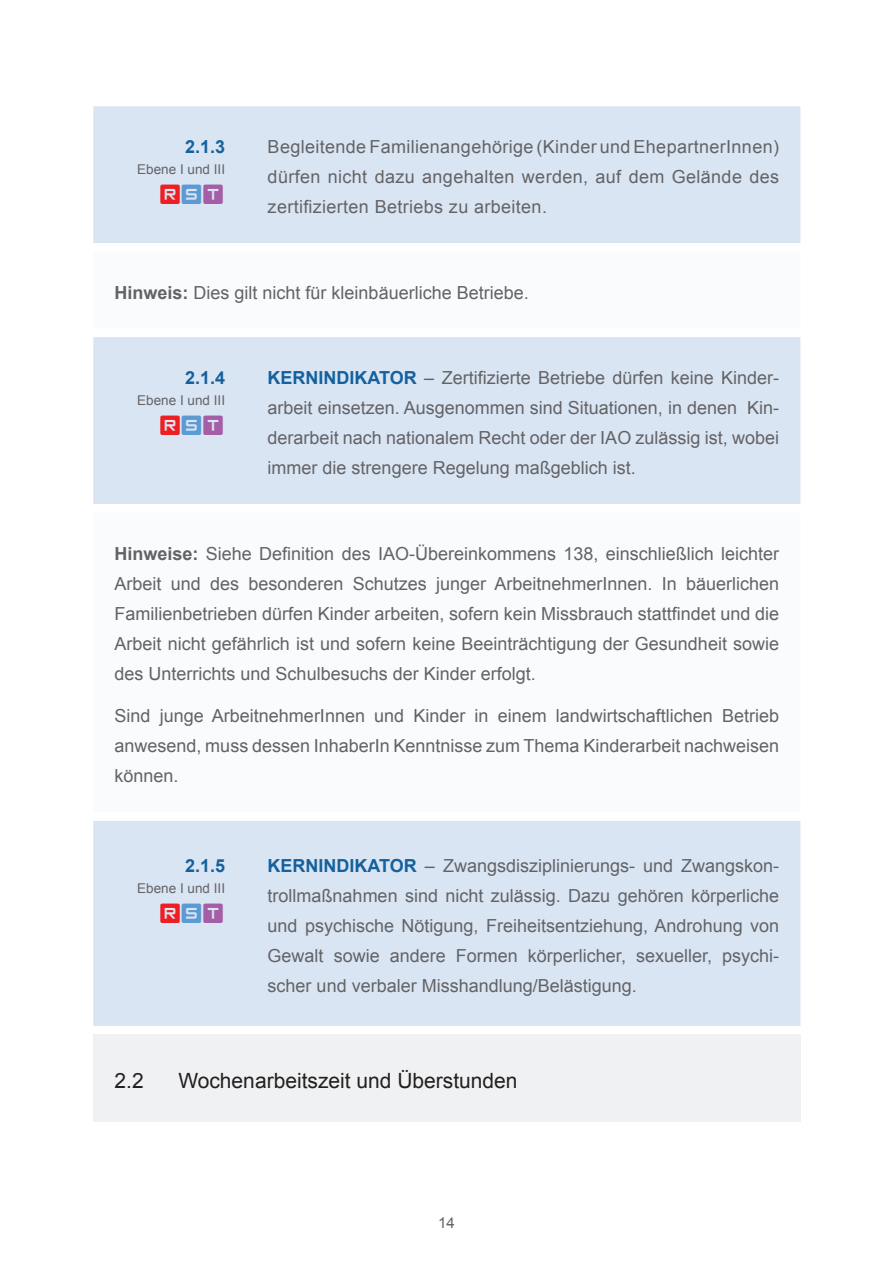
<style>
.page{position:relative;width:893px;height:1263px;background:#fff}
.page>*{position:absolute;margin:0;border:0;box-sizing:border-box;transform-origin:0 0}
.t1{font:34.5px "Curved Square";color:#ee1f23}
.t2{font:21px "Arial";color:#231f20}
.t3{font:18px/30px "Arial";color:#636366;text-align:justify}
.t4{font:700 18px "Arial";color:#15619e}
.t5{font:15px "Arial";color:#636366}
.t6{font:13.5px "Arial";color:#636366}
.s1{color:#5c9ad3}
.s2{color:#a55da5}
.s3{font-weight:700}
.s4{font-weight:700;color:#15619e}
</style>
<div class="page">
<div style="left:93px;top:106px;width:707px;height:137px;background:#dae5f4"></div>
<div style="left:93px;top:821px;width:707px;height:205px;background:#dae5f4"></div>
<div style="left:93px;top:337px;width:707px;height:167px;background:#dae5f4"></div>
<div style="left:93px;top:1034px;width:707px;height:88px;background:#f0f1f2"></div>
<p class="t4" style="left:185px;top:134px;width:42px">2.1.3</p>
<p class="t6" style="left:137px;top:160px;width:89px">Ebene I und III</p>
<h1 class="t1" style="left:160px;top:172px;width:66px">r<span class="s1">s</span><span class="s2">t</span></h1>
<p class="t3" style="left:268px;top:132px;width:513px">Begleitende Familienangehörige (Kinder und EhepartnerInnen) dürfen nicht dazu angehalten werden, auf dem Gelände des zertifizierten Betriebs zu arbeiten.</p>
<p class="t3" style="left:115px;top:277px;width:416px"><span class="s3">Hinweis:</span> Dies gilt nicht für kleinbäuerliche Betriebe.</p>
<p class="t4" style="left:185px;top:365px;width:42px">2.1.4</p>
<p class="t6" style="left:137px;top:391px;width:89px">Ebene I und III</p>
<h1 class="t1" style="left:160px;top:403px;width:66px">r<span class="s1">s</span><span class="s2">t</span></h1>
<p class="t3" style="left:268px;top:363px;width:513px"><span class="s4">KERNINDIKATOR</span> – Zertifizierte Betriebe dürfen keine Kinder&shy;arbeit einsetzen. Ausgenommen sind Situationen, in denen Kin&shy;derarbeit nach nationalem Recht oder der IAO zulässig ist, wobei immer die strengere Regelung maßgeblich ist.</p>
<p class="t3" style="left:115px;top:538px;width:666px"><span class="s3">Hinweise:</span> Siehe Definition des IAO-Übereinkommens 138, einschließlich leichter Arbeit und des besonderen Schutzes junger ArbeitnehmerInnen. In bäuerlichen Familienbetrieben dürfen Kinder arbeiten, sofern kein Missbrauch stattfindet und die Arbeit nicht gefährlich ist und sofern keine Beeinträchtigung der Gesundheit sowie des Unterrichts und Schulbesuchs der Kinder erfolgt.</p>
<p class="t3" style="left:115px;top:701px;width:666px">Sind junge ArbeitnehmerInnen und Kinder in einem landwirtschaftlichen Betrieb anwesend, muss dessen InhaberIn Kenntnisse zum Thema Kinderarbeit nachweisen können.</p>
<p class="t4" style="left:185px;top:853px;width:42px">2.1.5</p>
<p class="t6" style="left:137px;top:879px;width:89px">Ebene I und III</p>
<h1 class="t1" style="left:160px;top:891px;width:66px">r<span class="s1">s</span><span class="s2">t</span></h1>
<p class="t3" style="left:268px;top:851px;width:513px"><span class="s4">KERNINDIKATOR</span> – Zwangsdisziplinierungs- und Zwangskon&shy;trollmaßnahmen sind nicht zulässig. Dazu gehören körperliche und psychische Nötigung, Freiheitsentziehung, Androhung von Gewalt sowie andere Formen körperlicher, sexueller, psychi&shy;scher und verbaler Misshandlung/Belästigung.</p>
<p class="t2" style="left:115px;top:1066px;width:31px">2.2</p>
<p class="t2" style="left:178px;top:1066px;width:341px">Wochenarbeitszeit und Überstunden</p>
<p class="t5" style="left:438px;top:1212px;width:18px">14</p>
</div>
